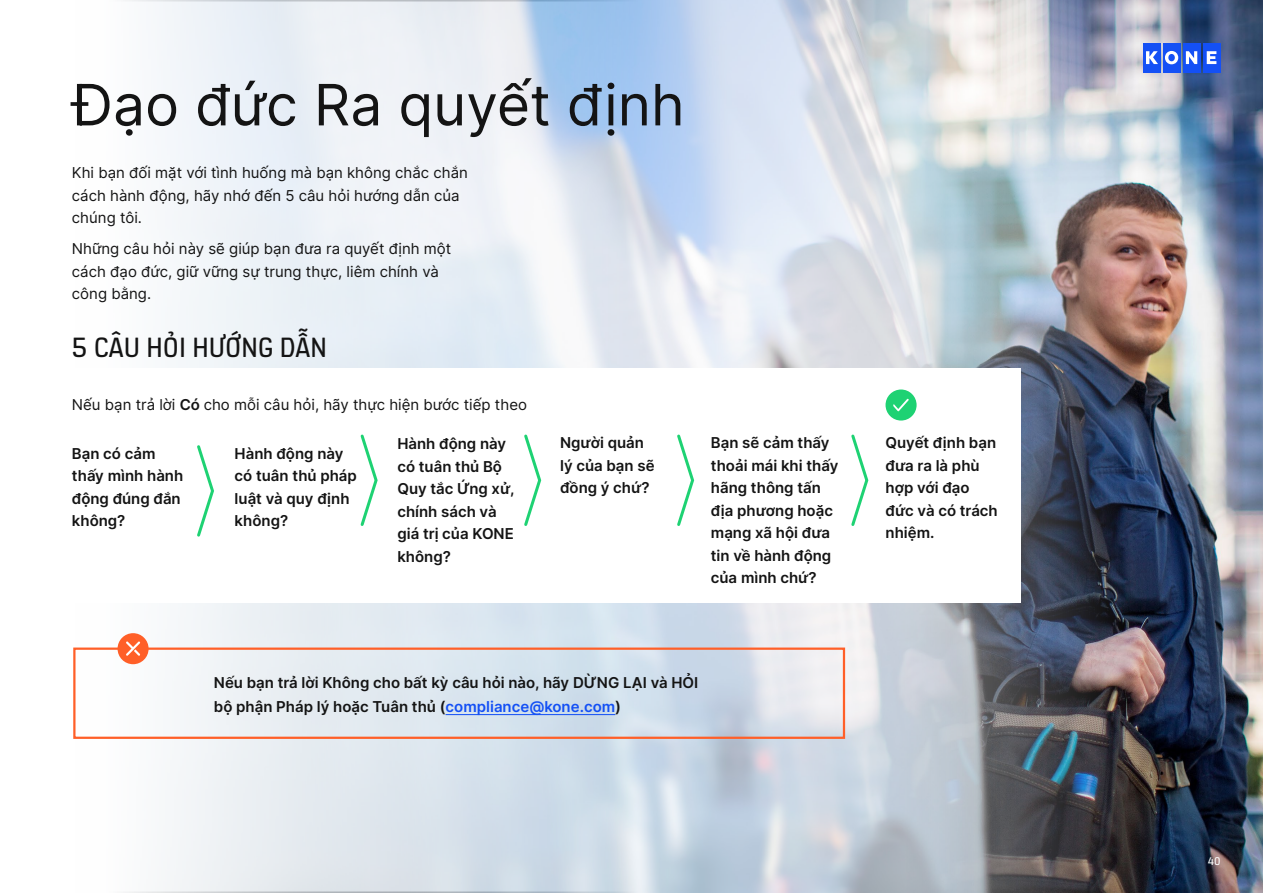
<style>
.page{position:relative;width:1263px;height:893px;background:#fff}
.page>*{position:absolute;margin:0;border:0;box-sizing:border-box;transform-origin:0 0}
.t1{font:57px "Inter";color:#141414}
.t2{font:30px "KONE Information";color:#141414}
.t3{font:600 15px/22.5px "Inter";color:#141414}
.t4{font:15px/22.5px "Inter";color:#141414}
.t5{font:12px "KONE Information";color:#fff}
.s1{font-weight:600}
.s2{color:#1450f5}
</style>
<div class="page">
<img style="left:1143px;top:0;width:120px;height:893px">
<img style="left:654px;top:0;width:489px;height:893px">
<svg style="left:117px;top:3px;width:534px;height:887px"></svg>
<div style="left:49px;top:369px;width:971px;height:234px;background:#fff"></div>
<svg style="left:360px;top:434px;width:18px;height:92px"></svg>
<svg style="left:197px;top:445px;width:17px;height:92px"></svg>
<svg style="left:524px;top:434px;width:18px;height:92px"></svg>
<svg style="left:677px;top:434px;width:18px;height:92px"></svg>
<svg style="left:851px;top:434px;width:18px;height:92px"></svg>
<div style="left:885px;top:389px;width:31px;height:32px;background:#1ed273;border-radius:50%"></div>
<svg style="left:893px;top:399px;width:16px;height:12px"></svg>
<div style="left:1143px;top:43px;width:17px;height:30px;background:#1450f5"></div>
<div style="left:1163px;top:43px;width:17px;height:30px;background:#1450f5"></div>
<div style="left:1183px;top:43px;width:17px;height:30px;background:#1450f5"></div>
<div style="left:1203px;top:43px;width:17px;height:30px;background:#1450f5"></div>
<svg style="left:1146px;top:51px;width:12px;height:13px"></svg>
<svg style="left:1186px;top:51px;width:11px;height:13px"></svg>
<svg style="left:1165px;top:51px;width:13px;height:13px"></svg>
<svg style="left:1207px;top:51px;width:9px;height:13px"></svg>
<div style="left:73px;top:647px;width:772px;height:92px;border:2px solid #ff5f28"></div>
<div style="left:118px;top:633px;width:31px;height:31px;background:#ff5f28;border-radius:50%"></div>
<svg style="left:126px;top:641px;width:14px;height:15px"></svg>
<hr style="left:446px;top:714px;width:169px;height:1px;background:#1450f5">
<h1 class="t1" style="left:72px;top:63px;width:614px">Đạo đức Ra quyết định</h1>
<p class="t4" style="left:72px;top:161px;width:398px">Khi bạn đối mặt với tình huống mà bạn không chắc chắn cách hành động, hãy nhớ đến 5 câu hỏi hướng dẫn của chúng tôi.</p>
<p class="t4" style="left:72px;top:237px;width:381px">Những câu hỏi này sẽ giúp bạn đưa ra quyết định một cách đạo đức, giữ vững sự trung thực, liêm chính và công bằng.</p>
<h2 class="t2" style="left:72px;top:326px;width:256px">5 CÂU HỎI HƯỚNG DẪN</h2>
<p class="t4" style="left:72px;top:393px;width:457px">Nếu bạn trả lời <span class="s1">Có</span> cho mỗi câu hỏi, hãy thực hiện bước tiếp theo</p>
<p class="t3" style="left:72px;top:442px;width:113px">Bạn có cảm thấy mình hành động đúng đắn không?</p>
<p class="t3" style="left:235px;top:442px;width:124px">Hành động này có tuân thủ pháp luật và quy định không?</p>
<p class="t3" style="left:397px;top:432px;width:119px">Hành động này có tuân thủ Bộ<br>Quy tắc Ứng xử, chính sách và giá trị của KONE không?</p>
<p class="t3" style="left:560px;top:431px;width:96px">Người quản lý của bạn sẽ đồng ý chứ?</p>
<p class="t3" style="left:711px;top:431px;width:129px">Bạn sẽ cảm thấy thoải mái khi thấy hãng thông tấn địa phương hoặc mạng xã hội đưa tin về hành động của mình chứ?</p>
<p class="t3" style="left:885px;top:431px;width:114px">Quyết định bạn đưa ra là phù hợp với đạo đức và có trách nhiệm.</p>
<p class="t3" style="left:214px;top:670px;width:486px;line-height:24px">Nếu bạn trả lời Không cho bất kỳ câu hỏi nào, hãy DỪNG LẠI và HỎI bộ phận Pháp lý hoặc Tuân thủ (<span class="s2">compliance@kone.com</span>)</p>
<p class="t5" style="left:1208px;top:853px;width:14px">40</p>
</div>
